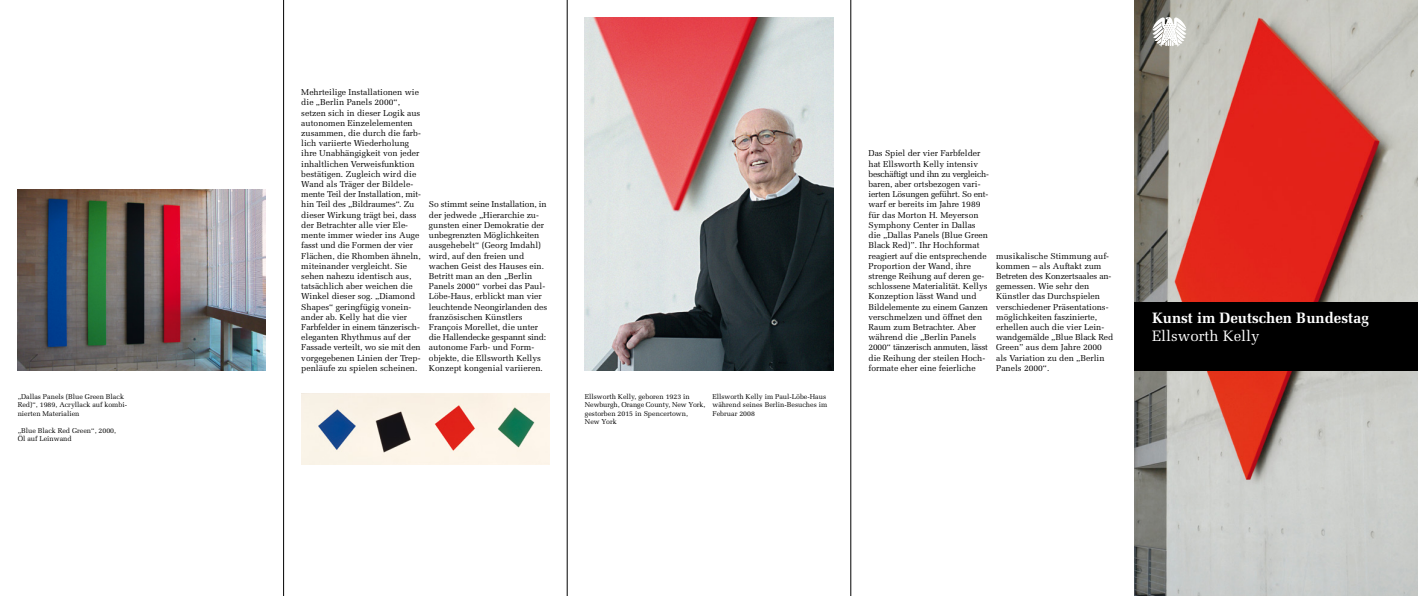
<style>
.page{position:relative;width:1418px;height:596px;background:#fff}
.page>*{position:absolute;margin:0;border:0;box-sizing:border-box;transform-origin:0 0}
.t1{font:700 15px "Melior LT Std";color:#fff}
.t2{font:15px "Melior LT Std";color:#fff}
.t3{font:8.5px/10.2px "Melior LT Std";color:#000}
.t4{font:7px/8.4px "Melior LT Std";color:#000}
</style>
<div class="page">
<img style="left:1134px;top:0;width:283px;height:595px">
<div style="left:1134px;top:302px;width:283px;height:68px;background:#000"></div>
<svg style="left:1152px;top:17px;width:34px;height:30px"></svg>
<img style="left:301px;top:393px;width:248px;height:71px">
<img style="left:18px;top:189px;width:248px;height:181px">
<img style="left:585px;top:17px;width:248px;height:353px">
<hr style="left:850px;top:0;width:1px;height:595px;background:#000">
<hr style="left:283px;top:0;width:1px;height:595px;background:#000">
<hr style="left:567px;top:0;width:1px;height:595px;background:#000">
<p class="t4" style="left:18px;top:392px;width:111px">„Dallas Panels (Blue Green Black<br>Red)“, 1989, Acryllack auf kombi&shy;nierten Materialien</p>
<p class="t4" style="left:18px;top:425px;width:100px">„Blue Black Red Green“, 2000,<br>Öl auf Leinwand</p>
<p class="t3" style="left:301px;top:87px;width:121px">Mehrteilige Installationen wie die „Berlin Panels 2000“, setzen sich in dieser Logik aus autonomen Einzelelementen zusammen, die durch die farb&shy;lich variierte Wiederholung ihre Unabhängigkeit von jeder inhaltlichen Verweisfunktion bestätigen. Zugleich wird die<br>Wand als Träger der Bildele&shy;mente Teil der Installation, mit&shy;hin Teil des „Bildraumes“. Zu dieser Wirkung trägt bei, dass der Betrachter alle vier Ele&shy;mente immer wieder ins Auge fasst und die Formen der vier<br>Flächen, die Rhomben ähneln, miteinander vergleicht. Sie sehen nahezu identisch aus, tatsächlich aber weichen die<br>Winkel dieser sog. „Diamond<br>Shapes“ geringfügig vonein&shy;ander ab. Kelly hat die vier<br>Farbfelder in einem tänzerisch&shy;eleganten Rhythmus auf der<br>Fassade verteilt, wo sie mit den vorgegebenen Linien der Trep&shy;penläufe zu spielen scheinen.</p>
<p class="t3" style="left:429px;top:199px;width:120px">So stimmt seine Installation, in der jedwede „Hierarchie zu&shy;gunsten einer Demokratie der unbegrenzten Möglichkeiten ausgehebelt“ (Georg Imdahl) wird, auf den freien und wachen Geist des Hauses ein.<br>Betritt man an den „Berlin<br>Panels 2000“ vorbei das Paul-<br>Löbe-Haus, erblickt man vier leuchtende Neongirlanden des französischen Künstlers<br>François Morellet, die unter die Hallendecke gespannt sind: autonome Farb- und Form&shy;objekte, die Ellsworth Kellys<br>Konzept kongenial variieren.</p>
<p class="t4" style="left:585px;top:392px;width:122px">Ellsworth Kelly, geboren 1923 in<br>Newburgh, Orange County, New York, gestorben 2015 in Spencertown,<br>New York</p>
<p class="t4" style="left:712px;top:392px;width:116px">Ellsworth Kelly im Paul-Löbe-Haus während seines Berlin-Besuches im<br>Februar 2008</p>
<p class="t3" style="left:868px;top:148px;width:122px">Das Spiel der vier Farbfelder hat Ellsworth Kelly intensiv beschäftigt und ihn zu vergleich&shy;baren, aber ortsbezogen vari&shy;ierten Lösungen geführt. So ent&shy;warf er bereits im Jahre 1989 für das Morton H. Meyerson<br>Symphony Center in Dallas die „Dallas Panels (Blue Green<br>Black Red)”. Ihr Hochformat reagiert auf die entsprechende<br>Proportion der Wand, ihre strenge Reihung auf deren ge&shy;schlossene Materialität. Kellys<br>Konzeption lässt Wand und<br>Bildelemente zu einem Ganzen verschmelzen und öffnet den<br>Raum zum Betrachter. Aber während die „Berlin Panels<br>2000“ tänzerisch anmuten, lässt die Reihung der steilen Hoch&shy;formate eher eine feierliche</p>
<p class="t3" style="left:996px;top:250px;width:119px">musikalische Stimmung auf&shy;kommen – als Auftakt zum<br>Betreten des Konzertsaales an&shy;gemessen. Wie sehr den<br>Künstler das Durchspielen verschiedener Präsentations&shy;möglichkeiten faszinierte, erhellen auch die vier Lein&shy;wandgemälde „Blue Black Red<br>Green” aus dem Jahre 2000 als Variation zu den „Berlin<br>Panels 2000“.</p>
<h1 class="t1" style="left:1152px;top:309px;width:218px">Kunst im Deutschen Bundestag</h1>
<h1 class="t2" style="left:1152px;top:327px;width:109px">Ellsworth Kelly</h1>
</div>
